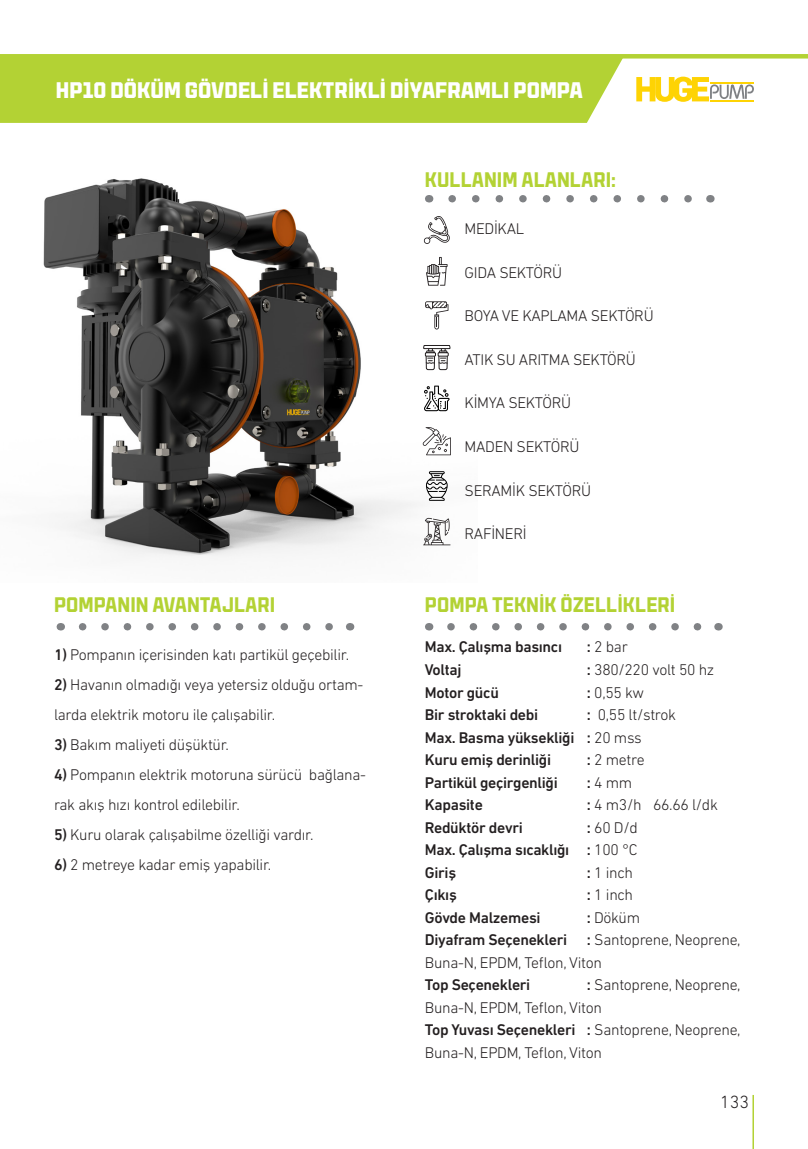
<style>
.page{position:relative;width:808px;height:1149px;background:#fff}
.page>*{position:absolute;margin:0;border:0;box-sizing:border-box;transform-origin:0 0}
.t1{font:600 22.5px "Cutmark";color:#fff}
.t2{font:500 21px "Cutmark";color:#b3d234}
.t3{font:300 18px "DIN Next LT Pro";color:#231f20}
.t4{font:300 15.75px/22.5px "DIN Next LT Pro";letter-spacing:-.02em;color:#231f20}
.t5{font:500 15.75px/22.5px "DIN Next LT Pro";letter-spacing:-.02em;color:#231f20}
.s1{font-weight:500}
.s2{font-weight:300}
</style>
<div class="page">
<hr style="left:752px;top:1094px;width:2px;height:54px;background:#b3d234">
<svg style="left:83px;top:623px;width:250px;height:7px"></svg>
<div style="left:0;top:58px;width:624px;height:65px;background:#b3d234"></div>
<svg style="left:636px;top:77px;width:118px;height:25px"></svg>
<hr style="left:710px;top:82px;width:44px;height:2px;background:#fed304">
<hr style="left:710px;top:100px;width:44px;height:1px;background:#fed304">
<hr style="left:0;top:54px;width:808px;height:4px;background:#b3d234">
<img style="left:43px;top:178px;width:434px;height:380px">
<svg style="left:451px;top:623px;width:251px;height:7px"></svg>
<svg style="left:452px;top:195px;width:240px;height:7px"></svg>
<svg style="left:426px;top:257px;width:22px;height:28px"></svg>
<div style="left:426px;top:354px;width:8px;height:15px;background:#fff;border-radius:2px"></div>
<div style="left:426px;top:354px;width:9px;height:16px;border:1px solid #231f20;border-radius:2px"></div>
<div style="left:439px;top:354px;width:8px;height:15px;background:#fff;border-radius:2px"></div>
<div style="left:438px;top:354px;width:10px;height:16px;border:1px solid #231f20;border-radius:2px"></div>
<div style="left:438px;top:352px;width:11px;height:4px;border:1px solid #231f20"></div>
<svg style="left:425px;top:349px;width:23px;height:15px"></svg>
<div style="left:423px;top:345px;width:27px;height:4px;border:1px solid #231f20"></div>
<svg style="left:424px;top:385px;width:26px;height:26px"></svg>
<svg style="left:425px;top:301px;width:23px;height:28px"></svg>
<svg style="left:423px;top:427px;width:28px;height:28px"></svg>
<svg style="left:426px;top:471px;width:22px;height:29px"></svg>
<svg style="left:423px;top:517px;width:27px;height:28px"></svg>
<svg style="left:424px;top:216px;width:26px;height:28px"></svg>
<h1 class="t1" style="left:56px;top:78px;width:529px">HP10 DÖKÜM GÖVDELİ ELEKTRİKLİ DİYAFRAMLI POMPA</h1>
<h2 class="t2" style="left:54px;top:593px;width:223px">POMPANIN AVANTAJLARI</h2>
<p class="t4" style="left:54px;top:643px;width:297px"><span class="s1">1)</span> Pompanın içerisinden katı partikül geçebilir.</p>
<p class="t4" style="left:54px;top:669px;width:311px;line-height:30px"><span class="s1">2)</span> Havanın olmadığı veya yetersiz olduğu ortam&shy;larda elektrik motoru ile çalışabilir.</p>
<p class="t4" style="left:54px;top:733px;width:177px"><span class="s1">3)</span> Bakım maliyeti düşüktür.</p>
<p class="t4" style="left:54px;top:759px;width:314px;line-height:30px"><span class="s1">4)</span> Pompanın elektrik motoruna sürücü bağlana&shy;rak akış hızı kontrol edilebilir.</p>
<p class="t4" style="left:54px;top:823px;width:261px"><span class="s1">5)</span> Kuru olarak çalışabilme özelliği vardır.</p>
<p class="t4" style="left:54px;top:853px;width:219px"><span class="s1">6)</span> 2 metreye kadar emiş yapabilir.</p>
<h2 class="t2" style="left:425px;top:168px;width:193px">KULLANIM ALANLARI:</h2>
<p class="t4" style="left:465px;top:217px;width:61px">MEDİKAL</p>
<p class="t4" style="left:465px;top:261px;width:99px">GIDA SEKTÖRÜ</p>
<p class="t4" style="left:465px;top:304px;width:191px">BOYA VE KAPLAMA SEKTÖRÜ</p>
<p class="t4" style="left:465px;top:348px;width:173px">ATIK SU ARITMA SEKTÖRÜ</p>
<p class="t4" style="left:465px;top:391px;width:108px">KİMYA SEKTÖRÜ</p>
<p class="t4" style="left:465px;top:435px;width:116px">MADEN SEKTÖRÜ</p>
<p class="t4" style="left:465px;top:478px;width:128px">SERAMİK SEKTÖRÜ</p>
<p class="t4" style="left:465px;top:522px;width:63px">RAFİNERİ</p>
<h2 class="t2" style="left:425px;top:593px;width:252px">POMPA TEKNİK ÖZELLİKLERİ</h2>
<p class="t5" style="left:425px;top:635px;width:139px">Max. Çalışma basıncı</p>
<p class="t4" style="left:587px;top:635px;width:43px"><span class="s1">:</span> 2 bar</p>
<p class="t5" style="left:425px;top:658px;width:38px">Voltaj</p>
<p class="t4" style="left:587px;top:658px;width:129px"><span class="s1">:</span> 380/220 volt 50 hz</p>
<p class="t5" style="left:425px;top:680px;width:76px">Motor gücü</p>
<p class="t4" style="left:587px;top:680px;width:59px"><span class="s1">:</span> 0,55 kw</p>
<p class="t5" style="left:425px;top:703px;width:115px">Bir stroktaki debi</p>
<p class="t5" style="left:425px;top:703px;width:253px;text-indent:162px">: <span class="s2">0,55 lt/strok<br></span>Max. Basma yüksekliği : <span class="s2">20 mss<br></span>Kuru emiş derinliği</p>
<p class="t4" style="left:587px;top:748px;width:59px"><span class="s1">:</span> 2 metre</p>
<p class="t5" style="left:425px;top:770px;width:134px">Partikül geçirgenliği</p>
<p class="t4" style="left:587px;top:770px;width:47px"><span class="s1">:</span> 4 mm</p>
<p class="t5" style="left:425px;top:793px;width:59px">Kapasite</p>
<p class="t4" style="left:587px;top:793px;width:132px"><span class="s1">:</span> 4 m3/h 66.66 l/dk</p>
<p class="t5" style="left:425px;top:815px;width:99px">Redüktör devri</p>
<p class="t5" style="left:425px;top:815px;width:214px;text-align:justify;text-indent:162px">: <span class="s2">60 D/d </span>Max. Çalışma sıcaklığı : <span class="s2">100 °C </span>Giriş</p>
<p class="t4" style="left:587px;top:860px;width:48px"><span class="s1">:</span> 1 inch</p>
<p class="t5" style="left:425px;top:883px;width:33px">Çıkış</p>
<p class="t4" style="left:587px;top:883px;width:48px"><span class="s1">:</span> 1 inch</p>
<p class="t5" style="left:425px;top:905px;width:117px">Gövde Malzemesi</p>
<p class="t4" style="left:587px;top:905px;width:55px"><span class="s1">:</span> Döküm</p>
<p class="t5" style="left:425px;top:928px;width:144px">Diyafram Seçenekleri</p>
<p class="t4" style="left:425px;top:928px;width:317px;text-indent:162px"><span class="s1">:</span> Santoprene, Neoprene,<br>Buna-N, EPDM, Teflon, Viton</p>
<p class="t5" style="left:425px;top:973px;width:107px">Top Seçenekleri</p>
<p class="t4" style="left:425px;top:973px;width:317px;text-indent:162px"><span class="s1">:</span> Santoprene, Neoprene,<br>Buna-N, EPDM, Teflon, Viton<br><span class="s1">Top Yuvası Seçenekleri :</span> Santoprene, Neoprene,<br>Buna-N, EPDM, Teflon, Viton</p>
<p class="t3" style="left:720px;top:1091px;width:30px">133</p>
</div>
